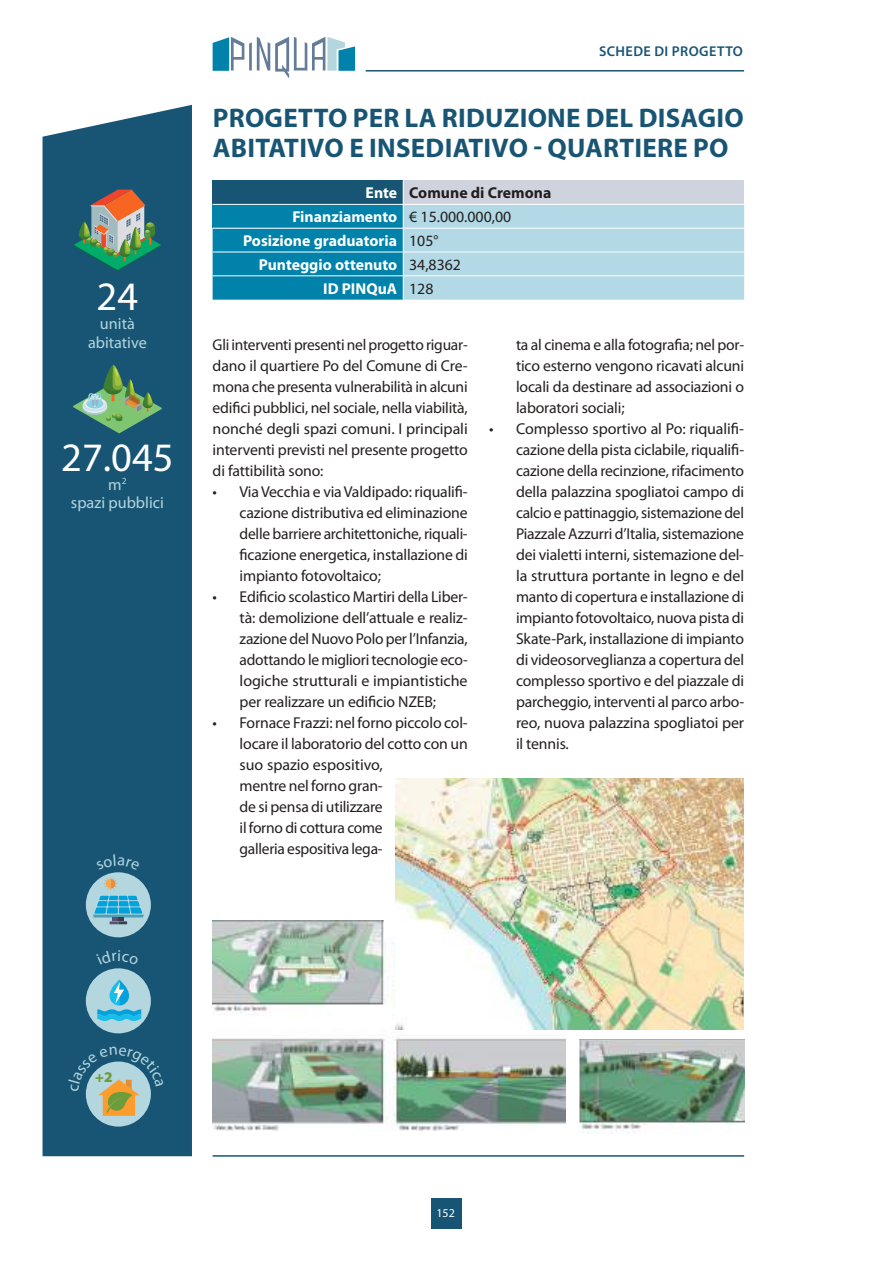
<style>
.page{position:relative;width:893px;height:1263px;background:#fff}
.page>*{position:absolute;margin:0;border:0;box-sizing:border-box;transform-origin:0 0}
.t1{font:40.5px "Myriad Pro";color:#fff}
.t2{font:700 27px/30px "Myriad Pro";letter-spacing:.01em;color:#185574}
.t3{font:16.2px/18.9px "Myriad Pro";color:#b3d6df;text-align:center}
.t4{font:15.75px/21px "Myriad Pro";letter-spacing:-.01em;color:#241f1f;text-align:justify}
.t5{font:700 15.75px "Myriad Pro";color:#fff}
.t6{font:700 15.75px "Myriad Pro";color:#241f1f}
.t7{font:900 14.85px "Myriad Pro";color:#6c9c3b}
.t8{font:600 14.25px "Myriad Pro";letter-spacing:.03em;color:#185574}
.t9{font:12px "Myriad Pro";color:#fff}
.s1{color:#fff}
.s2{font-weight:700;color:#fff}
.s3{font-weight:400;color:#241f1f}
</style>
<div class="page">
<div style="left:431px;top:1198px;width:30px;height:30px;background:#185574"></div>
<hr style="left:366px;top:70px;width:378px;height:2px;background:#185574">
<hr style="left:213px;top:1155px;width:531px;height:2px;background:#185574">
<svg style="left:213px;top:37px;width:142px;height:41px"></svg>
<div style="left:43px;top:105px;width:149px;height:1051px;background:#185574"></div>
<div style="left:86px;top:1061px;width:65px;height:65px;background:#b3d6df;border-radius:50%"></div>
<div style="left:86px;top:872px;width:65px;height:65px;background:#b3d6df;border-radius:50%"></div>
<svg style="left:93px;top:877px;width:51px;height:47px"></svg>
<div style="left:86px;top:968px;width:65px;height:65px;background:#b3d6df;border-radius:50%"></div>
<svg style="left:97px;top:980px;width:44px;height:41px"></svg>
<svg style="left:73px;top:365px;width:89px;height:68px;background:#488072"></svg>
<svg style="left:74px;top:190px;width:87px;height:81px;background:#5f7f72"></svg>
<svg style="left:213px;top:181px;width:531px;height:119px;background:#7cb8cd"></svg>
<img style="left:213px;top:921px;width:352px;height:209px">
<img style="left:579px;top:1039px;width:165px;height:94px">
<img style="left:395px;top:778px;width:348px;height:251px">
<div style="left:384px;top:916px;width:10px;height:22px;background:#fff"></div>
<svg style="left:68px;top:1047px;width:96px;height:69px"></svg>
<svg style="left:96px;top:854px;width:44px;height:17px"></svg>
<svg style="left:96px;top:950px;width:43px;height:15px"></svg>
<h1 class="t1" style="left:97px;top:271px;width:43px">24</h1>
<p class="t3" style="left:88px;top:314px;width:60px">unità abitative</p>
<h1 class="t1" style="left:61px;top:432px;width:114px">27.045</h1>
<p class="t3" style="left:71px;top:474px;width:94px">m<sup>2<br></sup>spazi pubblici</p>
<p class="t8" style="left:599px;top:42px;width:145px">SCHEDE DI PROGETTO</p>
<h2 class="t2" style="left:213px;top:102px;width:532px">PROGETTO PER LA RIDUZIONE DEL DISAGIO<br>ABITATIVO E INSEDIATIVO - QUARTIERE PO</h2>
<p class="t6" style="left:366px;top:183px;width:187px"><span class="s1">Ente</span> Comune di Cremona</p>
<p class="t4" style="left:292px;top:206px;width:220px"><span class="s2">Finanziamento</span> € 15.000.000,00</p>
<p class="t5" style="left:243px;top:230px;width:197px">Posizione graduatoria <span class="s3">105°</span></p>
<p class="t5" style="left:259px;top:254px;width:204px">Punteggio ottenuto <span class="s3">34,8362</span></p>
<p class="t5" style="left:323px;top:278px;width:112px">ID PINQuA <span class="s3">128</span></p>
<p class="t4" style="left:213px;top:334px;width:257px">Gli interventi presenti nel progetto riguar&shy;dano il quartiere Po del Comune di Cre&shy;mona che presenta vulnerabilità in alcuni edifici pubblici, nel sociale, nella viabilità, nonché degli spazi comuni. I principali interventi previsti nel presente progetto di fattibilità sono:</p>
<p class="t4" style="left:240px;top:481px;width:230px;text-indent:-27px">• Via Vecchia e via Valdipado: riqualifi&shy;cazione distributiva ed eliminazione delle barriere architettoniche, riquali&shy;ficazione energetica, installazione di impianto fotovoltaico;</p>
<p class="t4" style="left:240px;top:586px;width:230px;text-indent:-27px">• Edificio scolastico Martiri della Liber&shy;tà: demolizione dell’attuale e realiz&shy;zazione del Nuovo Polo per l’Infanzia, adottando le migliori tecnologie eco&shy;logiche strutturali e impiantistiche per realizzare un edificio NZEB;</p>
<p class="t4" style="left:240px;top:712px;width:230px;text-align:left;text-indent:-27px">• Fornace Frazzi: nel forno piccolo col&shy;locare il laboratorio del cotto con un suo spazio espositivo,<br>mentre nel forno gran-<br>de si pensa di utilizzare<br>il forno di cottura come<br>galleria espositiva lega-</p>
<p class="t4" style="left:516px;top:334px;width:230px">ta al cinema e alla fotografia; nel por&shy;tico esterno vengono ricavati alcuni locali da destinare ad associazioni o laboratori sociali;</p>
<p class="t4" style="left:516px;top:418px;width:230px;text-indent:-27px">• Complesso sportivo al Po: riqualifi&shy;cazione della pista ciclabile, riqualifi&shy;cazione della recinzione, rifacimento della palazzina spogliatoi campo di calcio e pattinaggio, sistemazione del Piazzale Azzurri d’Italia, sistemazione dei vialetti interni, sistemazione del&shy;la struttura portante in legno e del manto di copertura e installazione di impianto fotovoltaico, nuova pista di Skate-Park, installazione di impianto di videosorveglianza a copertura del complesso sportivo e del piazzale di parcheggio, interventi al parco arbo&shy;reo, nuova palazzina spogliatoi per il tennis.</p>
<p class="t7" style="left:95px;top:1067px;width:19px">+2</p>
<p class="t9" style="left:436px;top:1205px;width:20px">152</p>
</div>
